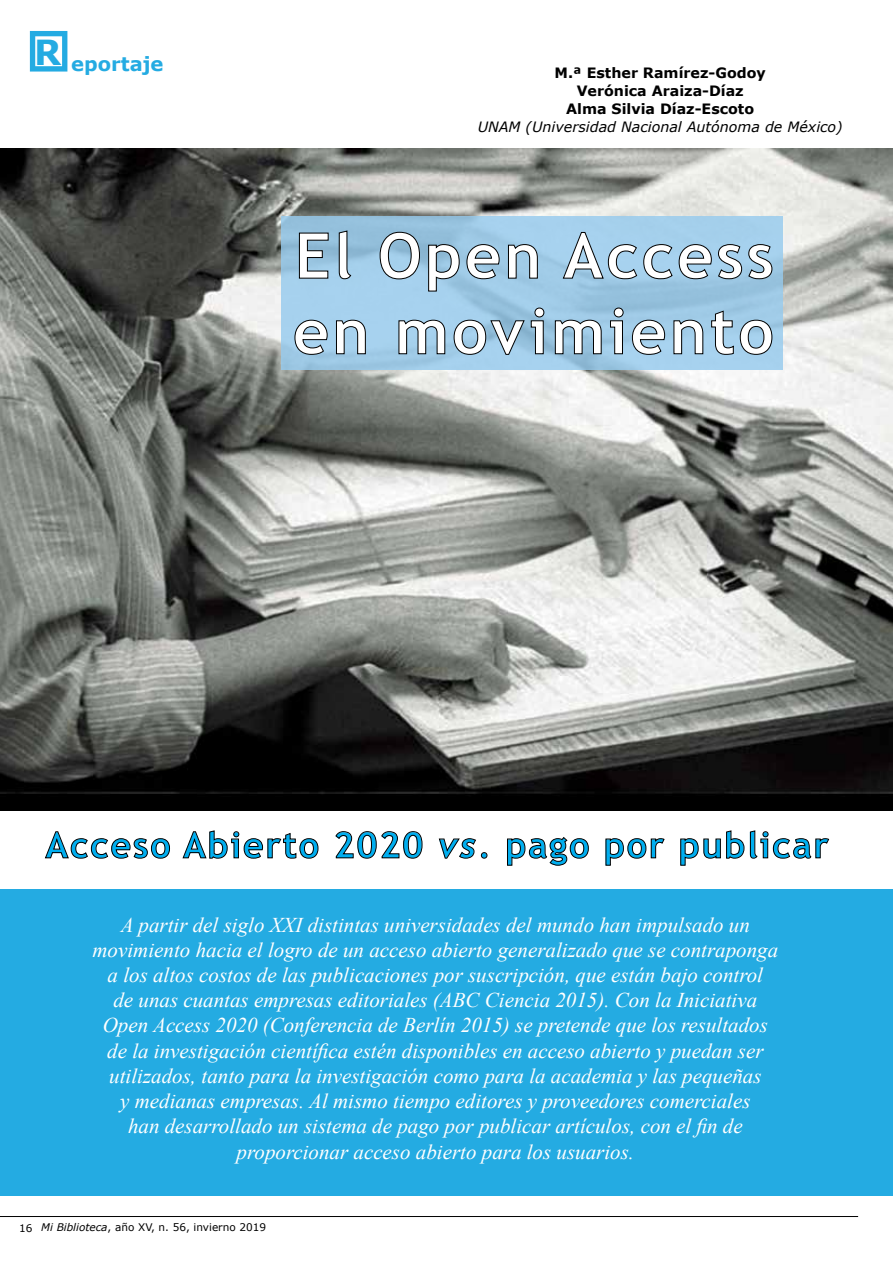
<style>
.page{position:relative;width:893px;height:1263px;background:#fff}
.page>*{position:absolute;margin:0;border:0;box-sizing:border-box;transform-origin:0 0}
.t1{font:700 63px/75.6px "Trebuchet MS";letter-spacing:.05em;color:#fff}
.t2{font:700 36px "Trebuchet MS";letter-spacing:.05em;color:#00aeef}
.t3{font:italic 21px/25.2px "Times New Roman";color:#fff;text-align:center}
.t4{font:700 19.5px "Verdana";color:#24abe2}
.t5{font:700 14.25px/18px "Verdana";color:#000;text-align:center}
.t6{font:italic 14.25px "Verdana";color:#000}
.t7{font:10.5px "Verdana";color:#000}
.s1{font-family:"Trebuchet";font-style:italic}
.s2{font-style:italic}
</style>
<div class="page">
<hr style="left:0;top:1216px;width:858px;height:1px;background:#000">
<svg style="left:30px;top:31px;width:37px;height:41px"></svg>
<img style="left:0;top:148px;width:893px;height:662px">
<div style="left:0;top:889px;width:893px;height:307px;background:#24abe2"></div>
<svg style="left:45px;top:831px;width:125px;height:28px"></svg>
<svg style="left:182px;top:830px;width:137px;height:29px"></svg>
<svg style="left:335px;top:831px;width:88px;height:28px"></svg>
<svg style="left:439px;top:838px;width:49px;height:21px"></svg>
<svg style="left:507px;top:837px;width:82px;height:29px"></svg>
<svg style="left:605px;top:838px;width:60px;height:28px"></svg>
<svg style="left:680px;top:830px;width:149px;height:36px"></svg>
<svg style="left:281px;top:216px;width:501px;height:154px;background:#9fcae6"></svg>
<svg style="left:299px;top:232px;width:30px;height:47px"></svg>
<svg style="left:338px;top:230px;width:13px;height:49px"></svg>
<svg style="left:379px;top:231px;width:41px;height:49px;background:#89afc8"></svg>
<svg style="left:428px;top:244px;width:32px;height:48px;background:#83a8c1"></svg>
<svg style="left:466px;top:244px;width:34px;height:35px"></svg>
<svg style="left:508px;top:244px;width:30px;height:35px"></svg>
<svg style="left:563px;top:232px;width:74px;height:47px;background:#94bbd5"></svg>
<svg style="left:643px;top:244px;width:69px;height:35px;background:#8fb4cd"></svg>
<svg style="left:718px;top:244px;width:24px;height:35px"></svg>
<svg style="left:748px;top:244px;width:25px;height:35px"></svg>
<svg style="left:294px;top:319px;width:34px;height:36px"></svg>
<svg style="left:336px;top:319px;width:30px;height:35px"></svg>
<svg style="left:398px;top:319px;width:48px;height:35px;background:#8bb0c8"></svg>
<svg style="left:453px;top:307px;width:92px;height:48px;background:#8cb3cc"></svg>
<svg style="left:555px;top:319px;width:47px;height:35px;background:#83a8bf"></svg>
<svg style="left:610px;top:307px;width:14px;height:47px"></svg>
<svg style="left:632px;top:319px;width:33px;height:36px"></svg>
<svg style="left:673px;top:319px;width:31px;height:35px"></svg>
<svg style="left:711px;top:310px;width:62px;height:45px;background:#90b7d0"></svg>
<p class="t4" style="left:34px;top:50px;width:131px"><sup>R</sup> eportaje</p>
<p class="t5" style="left:555px;top:64px;width:213px">M.ª Esther Ramírez-Godoy<br>Verónica Araiza-Díaz<br>Alma Silvia Díaz-Escoto</p>
<p class="t6" style="left:478px;top:117px;width:366px">UNAM (Universidad Nacional Autónoma de México)</p>
<h1 class="t1" style="left:293px;top:218px;width:483px">El Open Access en movimiento</h1>
<h2 class="t2" style="left:45px;top:822px;width:785px">Acceso Abierto 2020 <span class="s1">vs.</span> pago por publicar</h2>
<p class="t3" style="left:92px;top:911px;width:687px">A partir del siglo XXI distintas universidades del mundo han impulsado un movimiento hacia el logro de un acceso abierto generalizado que se contraponga a los altos costos de las publicaciones por suscripción, que están bajo control<br>de unas cuantas empresas editoriales (ABC Ciencia 2015). Con la Iniciativa Open Access 2020 (Conferencia de Berlín 2015) se pretende que los resultados de la investigación científica estén disponibles en acceso abierto y puedan ser utilizados, tanto para la investigación como para la academia y las pequeñas<br>y medianas empresas. Al mismo tiempo editores y proveedores comerciales<br>han desarrollado un sistema de pago por publicar artículos, con el fin de proporcionar acceso abierto para los usuarios.</p>
<p class="t7" style="left:19px;top:1220px;width:248px">16 <span class="s2">Mi Biblioteca</span>, año XV, n. 56, invierno 2019</p>
</div>
